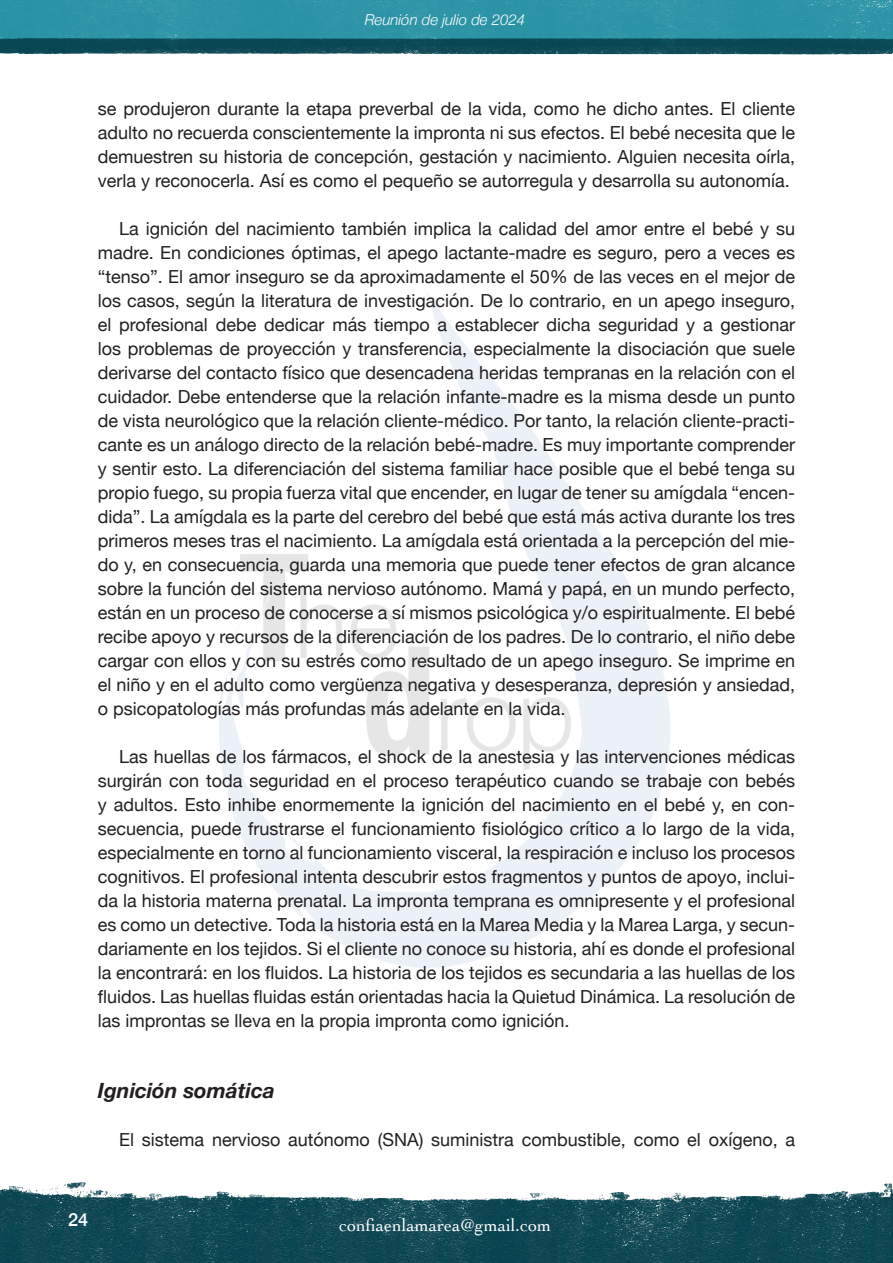
<style>
.page{position:relative;width:893px;height:1263px;background:#fff}
.page>*{position:absolute;margin:0;border:0;box-sizing:border-box;transform-origin:0 0}
.t1{font:italic 700 21px "Helvetica Neue";color:#231f20}
.t2{font:18px/24px "Helvetica Neue";color:#231f20;text-align:justify}
.t3{font:18px "Cochin";color:#fff}
.t4{font:500 18px "Helvetica Neue";color:#fff}
.t5{font:italic 300 15px "Helvetica Neue";color:#fff}
</style>
<div class="page">
<img style="left:0;top:0;width:893px;height:55px">
<img style="left:0;top:1183px;width:893px;height:80px">
<img style="left:219px;top:292px;width:452px;height:675px">
<p class="t5" style="left:365px;top:8px;width:162px">Reunión de julio de 2024</p>
<p class="t2" style="left:98px;top:98px;width:699px">se produjeron durante la etapa preverbal de la vida, como he dicho antes. El cliente adulto no recuerda conscientemente la impronta ni sus efectos. El bebé necesita que le demuestren su historia de concepción, gestación y nacimiento. Alguien necesita oírla, verla y reconocerla. Así es como el pequeño se autorregula y desarrolla su autonomía.</p>
<p class="t2" style="left:98px;top:218px;width:699px;text-indent:21px">La ignición del nacimiento también implica la calidad del amor entre el bebé y su madre. En condiciones óptimas, el apego lactante-madre es seguro, pero a veces es “tenso”. El amor inseguro se da aproximadamente el 50% de las veces en el mejor de los casos, según la literatura de investigación. De lo contrario, en un apego inseguro, el profesional debe dedicar más tiempo a establecer dicha seguridad y a gestionar los problemas de proyección y transferencia, especialmente la disociación que suele derivarse del contacto físico que desencadena heridas tempranas en la relación con el cuidador. Debe entenderse que la relación infante-madre es la misma desde un punto de vista neurológico que la relación cliente-médico. Por tanto, la relación cliente-practi&shy;cante es un análogo directo de la relación bebé-madre. Es muy importante comprender y sentir esto. La diferenciación del sistema familiar hace posible que el bebé tenga su propio fuego, su propia fuerza vital que encender, en lugar de tener su amígdala “encen&shy;dida”. La amígdala es la parte del cerebro del bebé que está más activa durante los tres primeros meses tras el nacimiento. La amígdala está orientada a la percepción del mie&shy;do y, en consecuencia, guarda una memoria que puede tener efectos de gran alcance sobre la función del sistema nervioso autónomo. Mamá y papá, en un mundo perfecto, están en un proceso de conocerse a sí mismos psicológica y/o espiritualmente. El bebé recibe apoyo y recursos de la diferenciación de los padres. De lo contrario, el niño debe cargar con ellos y con su estrés como resultado de un apego inseguro. Se imprime en el niño y en el adulto como vergüenza negativa y desesperanza, depresión y ansiedad, o psicopatologías más profundas más adelante en la vida.</p>
<p class="t2" style="left:98px;top:745px;width:699px;text-indent:21px">Las huellas de los fármacos, el shock de la anestesia y las intervenciones médicas surgirán con toda seguridad en el proceso terapéutico cuando se trabaje con bebés y adultos. Esto inhibe enormemente la ignición del nacimiento en el bebé y, en con&shy;secuencia, puede frustrarse el funcionamiento fisiológico crítico a lo largo de la vida, especialmente en torno al funcionamiento visceral, la respiración e incluso los procesos cognitivos. El profesional intenta descubrir estos fragmentos y puntos de apoyo, inclui&shy;da la historia materna prenatal. La impronta temprana es omnipresente y el profesional es como un detective. Toda la historia está en la Marea Media y la Marea Larga, y secun&shy;dariamente en los tejidos. Si el cliente no conoce su historia, ahí es donde el profesional la encontrará: en los fluidos. La historia de los tejidos es secundaria a las huellas de los fluidos. Las huellas fluidas están orientadas hacia la Quietud Dinámica. La resolución de las improntas se lleva en la propia impronta como ignición.</p>
<p class="t1" style="left:98px;top:1073px;width:178px">Ignición somática</p>
<p class="t2" style="left:119px;top:1128px;width:678px">El sistema nervioso autónomo (SNA) suministra combustible, como el oxígeno, a</p>
<p class="t4" style="left:68px;top:1205px;width:22px">24</p>
<p class="t3" style="left:339px;top:1213px;width:213px">confiaenlamarea@gmail.com</p>
</div>
